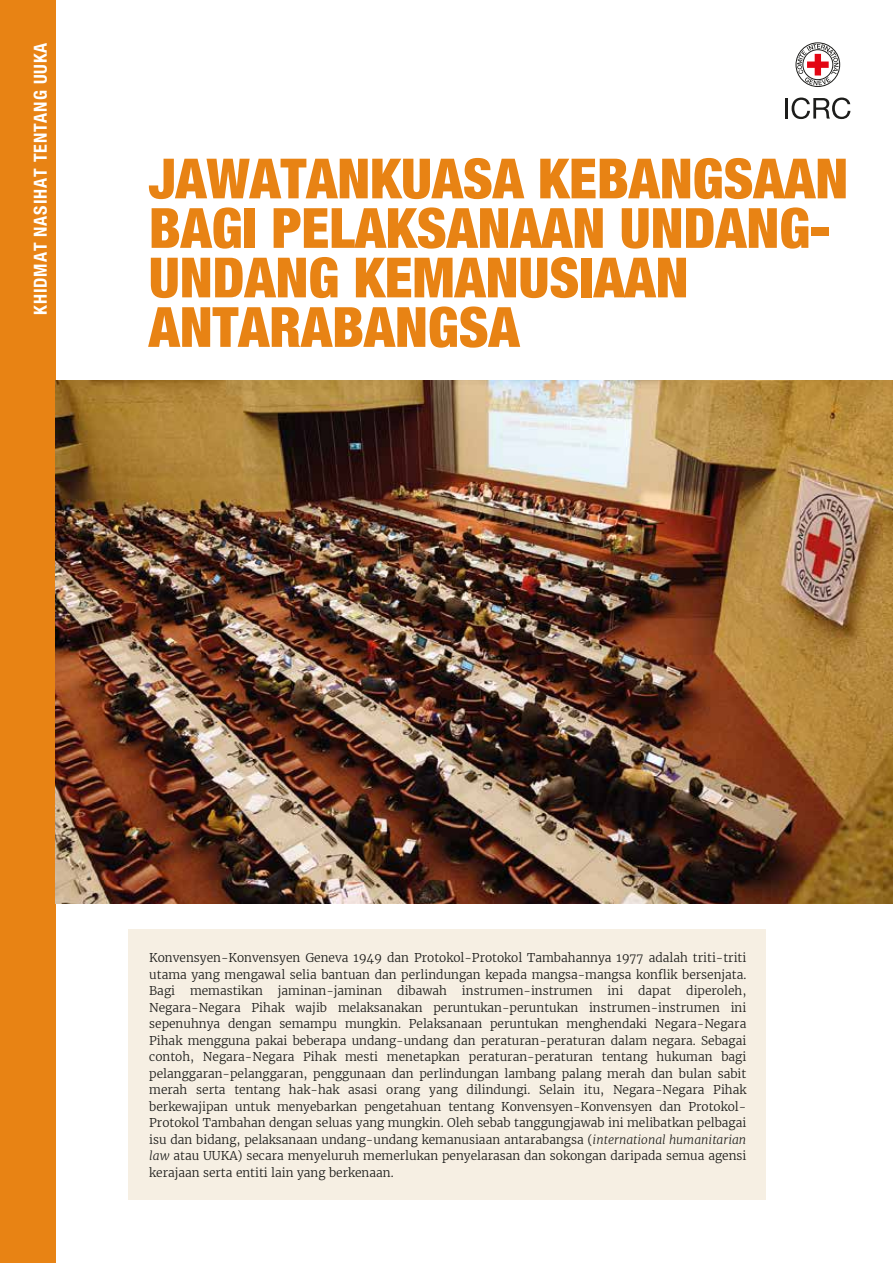
<style>
.page{position:relative;width:893px;height:1263px;background:#fff}
.page>*{position:absolute;margin:0;border:0;box-sizing:border-box;transform-origin:0 0}
.t1{font:900 condensed 55.5px/49.5px "Helvetica Neue LT Std";color:#e88314}
.t2{font:700 condensed 18px "Helvetica Neue LT Std";letter-spacing:.05em;color:#fff}
.t3{font:300 12px/16.5px "Merriweather";color:#1d1d1b;text-align:justify}
.s1{font-style:italic}
</style>
<div class="page">
<div style="left:128px;top:929px;width:637px;height:270px;background:#f6efe3"></div>
<div style="left:796px;top:43px;width:44px;height:44px;border:1px solid #1d1d1b;border-radius:50%"></div>
<svg style="left:797px;top:44px;width:41px;height:41px"></svg>
<hr style="left:785px;top:98px;width:3px;height:21px;background:#1d1d1b">
<svg style="left:792px;top:98px;width:58px;height:21px"></svg>
<div style="left:0;top:0;width:55px;height:1263px;background:#e88314"></div>
<img style="left:55px;top:381px;width:838px;height:523px">
<h2 class="t2" style="left:29px;top:315px;width:274px;rotate:-90deg">KHIDMAT NASIHAT TENTANG UUKA</h2>
<h1 class="t1" style="left:149px;top:153px;width:701px">JAWATANKUASA KEBANGSAAN<br>BAGI PELAKSANAAN UNDANG-<br>UNDANG KEMANUSIAAN<br>ANTARABANGSA</h1>
<p class="t3" style="left:149px;top:950px;width:599px">Konvensyen-Konvensyen Geneva 1949 dan Protokol-Protokol Tambahannya 1977 adalah triti-triti utama yang mengawal selia bantuan dan perlindungan kepada mangsa-mangsa konflik bersenjata.<br>Bagi memastikan jaminan-jaminan dibawah instrumen-instrumen ini dapat diperoleh, Negara-Negara Pihak wajib melaksanakan peruntukan-peruntukan instrumen-instrumen ini sepenuhnya dengan semampu mungkin. Pelaksanaan peruntukan menghendaki Negara-Negara Pihak mengguna pakai beberapa undang-undang dan peraturan-peraturan dalam negara. Sebagai contoh, Negara-Negara Pihak mesti menetapkan peraturan-peraturan tentang hukuman bagi pelanggaran-pelanggaran, penggunaan dan perlindungan lambang palang merah dan bulan sabit merah serta tentang hak-hak asasi orang yang dilindungi. Selain itu, Negara-Negara Pihak berkewajipan untuk menyebarkan pengetahuan tentang Konvensyen-Konvensyen dan Protokol-Protokol Tambahan dengan seluas yang mungkin. Oleh sebab tanggungjawab ini melibatkan pelbagai isu dan bidang, pelaksanaan undang-undang kemanusiaan antarabangsa (<span class="s1">international humanitarian law</span> atau UUKA) secara menyeluruh memerlukan penyelarasan dan sokongan daripada semua agensi kerajaan serta entiti lain yang berkenaan.</p>
</div>
